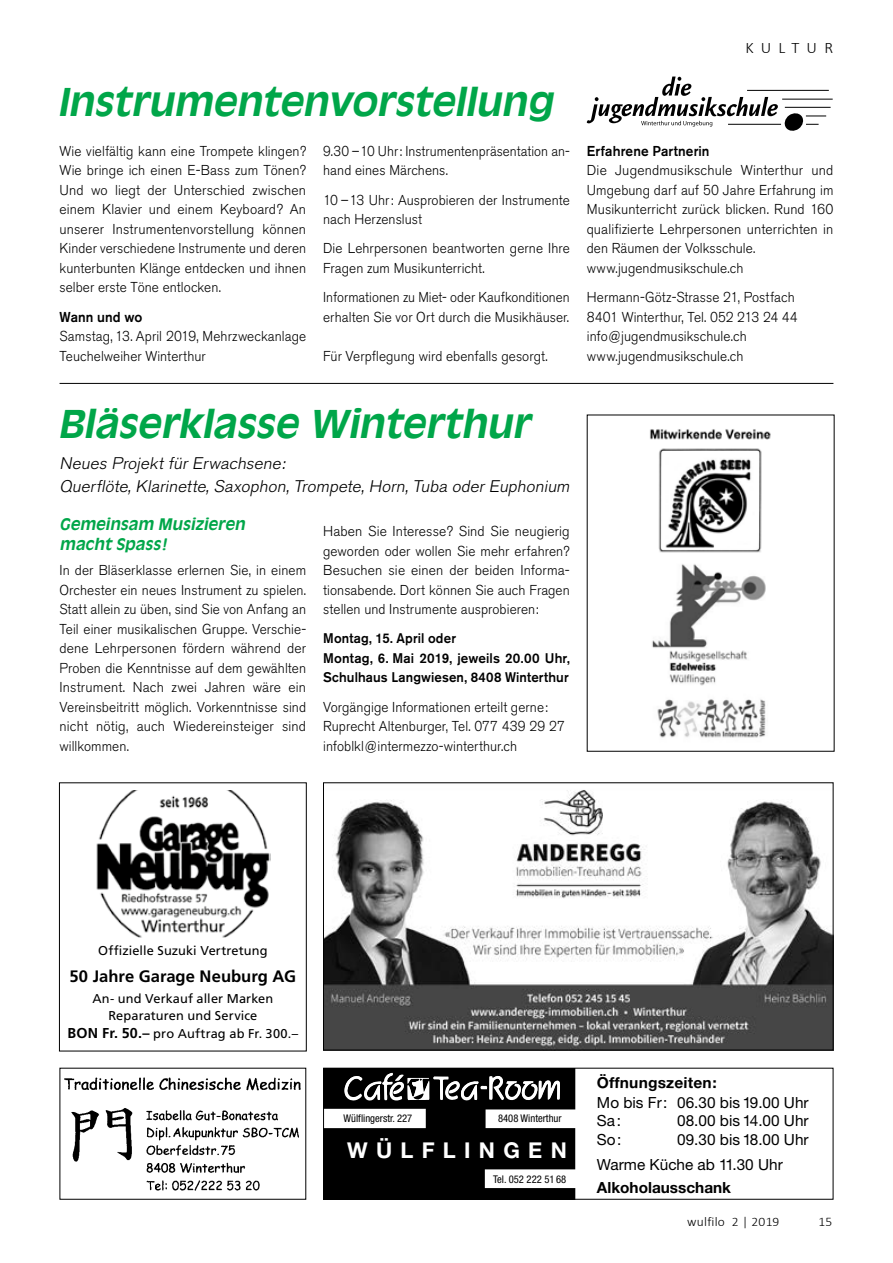
<style>
.page{position:relative;width:893px;height:1263px;background:#fff}
.page>*{position:absolute;margin:0;border:0;box-sizing:border-box;transform-origin:0 0}
.t1{font:italic 700 37.8px "Antique Olive";color:#00a649}
.t2{font:700 21.75px "Helvetica Neue";letter-spacing:.38em;color:#fff}
.t3{font:italic 300 16.8px/22.5px "Akzidenz Grotesk BE";color:#000}
.t4{font:700 16.5px "Frutiger";letter-spacing:.005em;color:#000}
.t5{font:300 16.05px "Calibri";letter-spacing:.44em;color:#000}
.t6{font:italic 700 15.75px/19.5px "Antique Olive";color:#00a649}
.t7{font:15.3px/18.1px "Helvetica Neue";color:#000}
.t8{font:700 15.3px "Helvetica Neue";color:#000}
.t9{font:300 14.25px/19.5px "Akzidenz Grotesk BE";letter-spacing:.005em;color:#000;scale:.95 1}
.t10{font:300 14.25px/19.5px "Akzidenz Grotesk BE";letter-spacing:.005em;color:#000}
.t11{font:300 14.25px/19.5px "Akzidenz Grotesk BE";letter-spacing:.005em;color:#000;scale:.93 1}
.t12{font:500 14.25px "Akzidenz Grotesk BE";letter-spacing:.01em;color:#000;scale:.95 1}
.t13{font:500 13.8px/19.5px "Akzidenz Grotesk BE";letter-spacing:.01em;color:#000;scale:.95 1}
.t14{font:300 13.05px "Calibri";letter-spacing:.015em;color:#000}
.t15{font:12.75px/16.5px "Frutiger";letter-spacing:.01em;color:#000;text-align:center}
.t16{font:condensed 10.65px "Helvetica Neue";color:#000}
.s1{font-weight:700;font-size:14.25px}
</style>
<div class="page">
<hr style="left:747px;top:90px;width:82px;height:1px;background:#000">
<hr style="left:782px;top:99px;width:51px;height:1px;background:#000">
<hr style="left:785px;top:107px;width:46px;height:1px;background:#000">
<svg style="left:587px;top:77px;width:239px;height:54px"></svg>
<hr style="left:60px;top:383px;width:773px;height:1px;background:#000">
<img style="left:650px;top:429px;width:121px;height:309px">
<img style="left:325px;top:790px;width:506px;height:258px">
<div style="left:323px;top:782px;width:510px;height:268px;border:1px solid #000"></div>
<svg style="left:325px;top:1070px;width:250px;height:127px"></svg>
<div style="left:323px;top:1068px;width:510px;height:131px;border:1px solid #000"></div>
<img style="left:64px;top:1077px;width:237px;height:114px">
<div style="left:59px;top:782px;width:248px;height:269px;border:1px solid #000"></div>
<img style="left:96px;top:790px;width:175px;height:148px">
<h1 class="t1" style="left:57px;top:79px;width:505px">Instrumentenvorstellung</h1>
<p class="t9" style="left:60px;top:141px;width:261px;text-align:justify">Wie vielfältig kann eine Trompete klingen?<br>Wie bringe ich einen E-Bass zum Tönen?<br>Und wo liegt der Unterschied zwischen einem Klavier und einem Keyboard? An unserer Instrumentenvorstellung können Kinder verschiedene Instrumente und deren kunterbunten Klänge entdecken und ihnen selber erste Töne entlocken.</p>
<p class="t12" style="left:60px;top:308px;width:89px">Wann und wo</p>
<p class="t9" style="left:60px;top:327px;width:261px">Samstag, 13. April 2019, Mehrzweckanlage<br>Teuchelweiher Winterthur</p>
<p class="t11" style="left:323px;top:141px;width:267px">9.30 –10 Uhr: Instrumentenpräsentation an&shy;hand eines Märchens.</p>
<p class="t9" style="left:323px;top:190px;width:261px">10 –13 Uhr: Ausprobieren der Instrumente nach Herzenslust</p>
<p class="t9" style="left:323px;top:239px;width:261px">Die Lehrpersonen beantworten gerne Ihre<br>Fragen zum Musikunterricht.</p>
<p class="t11" style="left:323px;top:288px;width:267px">Informationen zu Miet- oder Kaufkonditionen erhalten Sie vor Ort durch die Musikhäuser.</p>
<p class="t9" style="left:323px;top:346px;width:238px">Für Verpflegung wird ebenfalls gesorgt.</p>
<p class="t5" style="left:745px;top:37px;width:89px">KULTUR</p>
<p class="t12" style="left:587px;top:142px;width:131px">Erfahrene Partnerin</p>
<p class="t10" style="left:587px;top:161px;width:248px">Die Jugendmusikschule Winterthur und Umgebung darf auf 50 Jahre Erfahrung im Musikunterricht zurück blicken. Rund 160 qualifizierte Lehrpersonen unterrichten in den Räumen der Volksschule. www.jugendmusikschule.ch</p>
<p class="t9" style="left:587px;top:288px;width:224px">Hermann-Götz-Strasse 21, Postfach<br>8401 Winterthur, Tel. 052 213 24 44 info@jugendmusikschule.ch www.jugendmusikschule.ch</p>
<h1 class="t1" style="left:57px;top:401px;width:482px">Bläserklasse Winterthur</h1>
<p class="t3" style="left:60px;top:453px;width:515px">Neues Projekt für Erwachsene:<br>Querflöte, Klarinette, Saxophon, Trompete, Horn, Tuba oder Euphonium</p>
<p class="t6" style="left:60px;top:515px;width:190px">Gemeinsam Musizieren macht Spass!</p>
<p class="t9" style="left:60px;top:561px;width:261px;text-align:justify">In der Bläserklasse erlernen Sie, in einem Orchester ein neues Instrument zu spielen.<br>Statt allein zu üben, sind Sie von Anfang an Teil einer musikalischen Gruppe. Verschie&shy;dene Lehrpersonen fördern während der Proben die Kenntnisse auf dem gewählten Instrument. Nach zwei Jahren wäre ein Vereinsbeitritt möglich. Vorkenntnisse sind nicht nötig, auch Wiedereinsteiger sind willkommen.</p>
<p class="t10" style="left:323px;top:522px;width:248px;text-align:justify">Haben Sie Interesse? Sind Sie neugierig geworden oder wollen Sie mehr erfahren?<br>Besuchen sie einen der beiden Informa&shy;tionsabende. Dort können Sie auch Fragen stellen und Instrumente ausprobieren:</p>
<p class="t13" style="left:323px;top:629px;width:261px">Montag, 15. April oder<br>Montag, 6. Mai 2019, jeweils 20.00 Uhr,<br>Schulhaus Langwiesen, 8408 Winterthur</p>
<p class="t9" style="left:323px;top:697px;width:256px">Vorgängige Informationen erteilt gerne:<br>Ruprecht Altenburger, Tel. 077 439 29 27 infoblkl@intermezzo-winterthur.ch</p>
<p class="t15" style="left:98px;top:942px;width:171px">Offizielle Suzuki Vertretung</p>
<p class="t4" style="left:70px;top:967px;width:228px">50 Jahre Garage Neuburg AG</p>
<p class="t15" style="left:92px;top:990px;width:183px">An- und Verkauf aller Marken<br>Reparaturen und Service</p>
<p class="t15" style="left:68px;top:1025px;width:232px"><span class="s1">BON Fr. 50.–</span> pro Auftrag ab Fr. 300.–</p>
<p class="t16" style="left:344px;top:1112px;width:70px">Wülflingerstr. 227</p>
<p class="t16" style="left:498px;top:1112px;width:65px">8408 Winterthur</p>
<p class="t8" style="left:597px;top:1072px;width:121px;rotate:1deg">Öffnungszeiten:</p>
<p class="t7" style="left:597px;top:1093px;width:213px">Mo bis Fr: 06.30 bis 19.00 Uhr<br>Sa:</p>
<p class="t7" style="left:677px;top:1112px;width:133px">08.00 bis 14.00 Uhr</p>
<h2 class="t2" style="left:347px;top:1137px;width:221px">WÜLFLINGEN</h2>
<p class="t16" style="left:493px;top:1173px;width:75px">Tel. 052 222 51 68</p>
<p class="t7" style="left:597px;top:1130px;width:26px">So:</p>
<p class="t7" style="left:597px;top:1126px;width:213px;line-height:25.8px;text-indent:80px">09.30 bis 18.00 Uhr<br>Warme Küche ab 11.30 Uhr</p>
<p class="t8" style="left:597px;top:1178px;width:136px">Alkoholausschank</p>
<p class="t14" style="left:687px;top:1214px;width:93px">wulfilo 2 | 2019</p>
<p class="t14" style="left:818px;top:1214px;width:15px">15</p>
</div>
